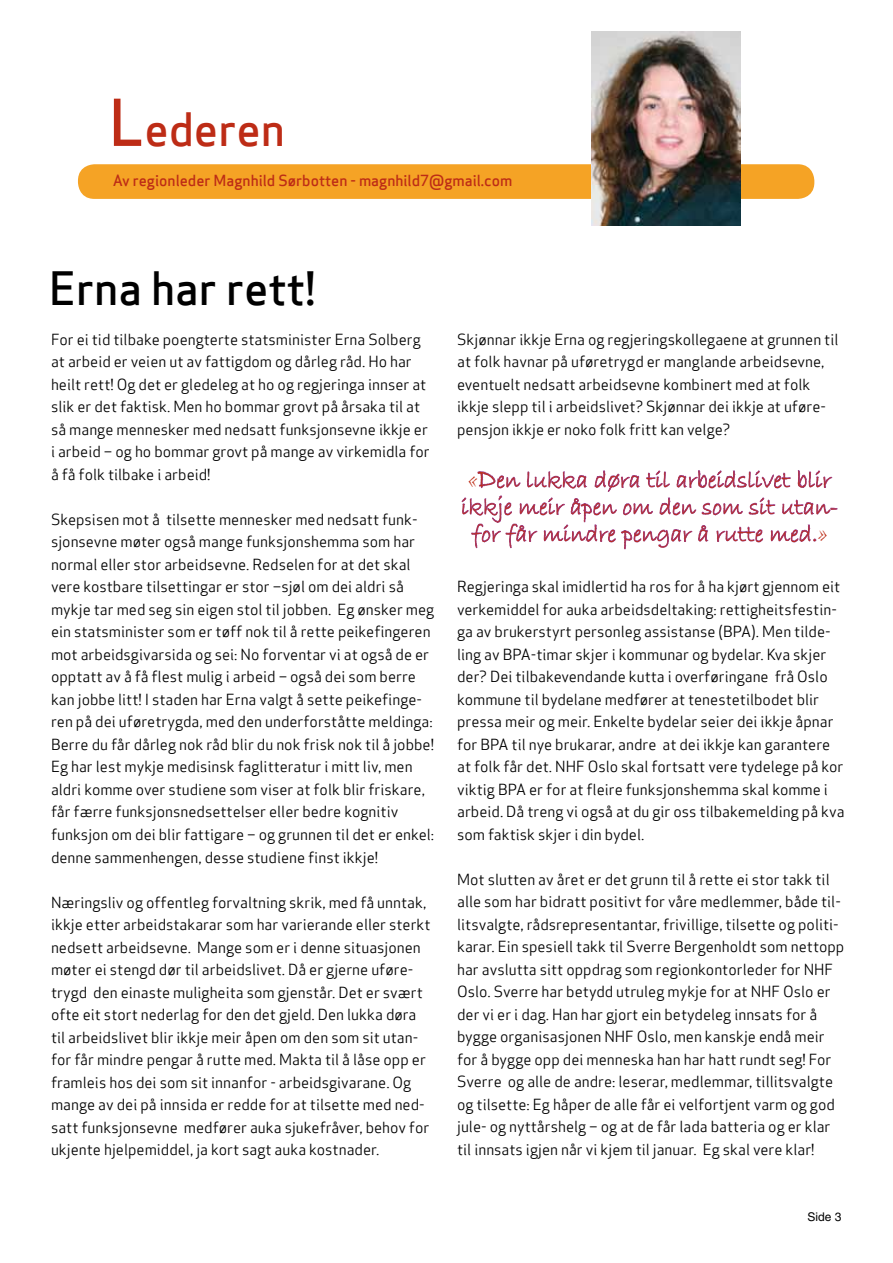
<style>
.page{position:relative;width:893px;height:1263px;background:#fff}
.page>*{position:absolute;margin:0;border:0;box-sizing:border-box;transform-origin:0 0}
.t1{font:45px "Apex Sans Medium T";color:#000}
.t2{font:45px "Apex Sans Medium T";color:#bd2c16}
.t3{font:24px/27px "Bradley Hand ITC";color:#bd2c16;text-align:center}
.t4{font:15px/22.5px "Apex Sans Book T";color:#000}
.t5{font:15px "Apex Sans Medium T";color:#bd2c16}
.t6{font:12px "Helvetica";color:#000}
.s1{font-size:63px}
.s2{font-size:30px}
</style>
<div class="page">
<div style="left:78px;top:164px;width:736px;height:35px;background:#f5a325;border-radius:16px"></div>
<img style="left:591px;top:31px;width:149px;height:194px">
<svg style="left:462px;top:470px;width:376px;height:79px"></svg>
<h1 class="t2" style="left:109px;top:100px;width:178px"><span class="s1">L</span>ederen</h1>
<p class="t5" style="left:113px;top:171px;width:401px">Av regionleder Magnhild Sørbotten - magnhild7@gmail.com</p>
<h1 class="t1" style="left:49px;top:259px;width:268px">Erna har rett!</h1>
<p class="t4" style="left:51px;top:328px;width:380px">For ei tid tilbake poengterte statsminister Erna Solberg at arbeid er veien ut av fattigdom og dårleg råd. Ho har heilt rett! Og det er gledeleg at ho og regjeringa innser at slik er det faktisk. Men ho bommar grovt på årsaka til at så mange mennesker med nedsatt funksjonsevne ikkje er i arbeid – og ho bommar grovt på mange av virkemidla for å få folk tilbake i arbeid!</p>
<p class="t4" style="left:51px;top:508px;width:385px">Skepsisen mot å tilsette mennesker med nedsatt funk&shy;sjonsevne møter også mange funksjonshemma som har normal eller stor arbeidsevne. Redselen for at det skal vere kostbare tilsettingar er stor –sjøl om dei aldri så mykje tar med seg sin eigen stol til jobben. Eg ønsker meg ein statsminister som er tøff nok til å rette peikefingeren mot arbeidsgivarsida og sei: No forventar vi at også de er opptatt av å få flest mulig i arbeid – også dei som berre kan jobbe litt! I staden har Erna valgt å sette peikefinge&shy;ren på dei uføretrygda, med den underforståtte meldinga:<br>Berre du får dårleg nok råd blir du nok frisk nok til å jobbe!<br>Eg har lest mykje medisinsk faglitteratur i mitt liv, men aldri komme over studiene som viser at folk blir friskare, får færre funksjonsnedsettelser eller bedre kognitiv funksjon om dei blir fattigare – og grunnen til det er enkel: denne sammenhengen, desse studiene finst ikkje!</p>
<p class="t4" style="left:51px;top:891px;width:381px">Næringsliv og offentleg forvaltning skrik, med få unntak, ikkje etter arbeidstakarar som har varierande eller sterkt nedsett arbeidsevne. Mange som er i denne situasjonen møter ei stengd dør til arbeidslivet. Då er gjerne uføre&shy;trygd den einaste muligheita som gjenstår. Det er svært ofte eit stort nederlag for den det gjeld. Den lukka døra til arbeidslivet blir ikkje meir åpen om den som sit utan&shy;for får mindre pengar å rutte med. Makta til å låse opp er framleis hos dei som sit innanfor - arbeidsgivarane. Og mange av dei på innsida er redde for at tilsette med ned&shy;satt funksjonsevne medfører auka sjukefråver, behov for ukjente hjelpemiddel, ja kort sagt auka kostnader.</p>
<p class="t4" style="left:457px;top:328px;width:383px">Skjønnar ikkje Erna og regjeringskollegaene at grunnen til at folk havnar på uføretrygd er manglande arbeidsevne, eventuelt nedsatt arbeidsevne kombinert med at folk ikkje slepp til i arbeidslivet? Skjønnar dei ikkje at uføre&shy;pensjon ikkje er noko folk fritt kan velge?</p>
<h2 class="t3" style="left:461px;top:467px;width:378px">«<span class="s2">D</span>en lukka døra til arbeidslivet blir ikkje meir åpen om den som sit utan&shy;for får mindre pengar å rutte med.»</h2>
<p class="t4" style="left:457px;top:575px;width:389px">Regjeringa skal imidlertid ha ros for å ha kjørt gjennom eit verkemiddel for auka arbeidsdeltaking: rettigheitsfestin&shy;ga av brukerstyrt personleg assistanse (BPA). Men tilde&shy;ling av BPA-timar skjer i kommunar og bydelar. Kva skjer der? Dei tilbakevendande kutta i overføringane frå Oslo kommune til bydelane medfører at tenestetilbodet blir pressa meir og meir. Enkelte bydelar seier dei ikkje åpnar for BPA til nye brukarar, andre at dei ikkje kan garantere at folk får det. NHF Oslo skal fortsatt vere tydelege på kor viktig BPA er for at fleire funksjonshemma skal komme i arbeid. Då treng vi også at du gir oss tilbakemelding på kva som faktisk skjer i din bydel.</p>
<p class="t4" style="left:457px;top:868px;width:389px">Mot slutten av året er det grunn til å rette ei stor takk til alle som har bidratt positivt for våre medlemmer, både til&shy;litsvalgte, rådsrepresentantar, frivillige, tilsette og politi&shy;karar. Ein spesiell takk til Sverre Bergenholdt som nettopp har avslutta sitt oppdrag som regionkontorleder for NHF Oslo. Sverre har betydd utruleg mykje for at NHF Oslo er der vi er i dag. Han har gjort ein betydeleg innsats for å bygge organisasjonen NHF Oslo, men kanskje endå meir for å bygge opp dei menneska han har hatt rundt seg! For Sverre og alle de andre: leserar, medlemmar, tillitsvalgte og tilsette: Eg håper de alle får ei velfortjent varm og god jule- og nyttårshelg – og at de får lada batteria og er klar til innsats igjen når vi kjem til januar. Eg skal vere klar!</p>
<p class="t6" style="left:808px;top:1210px;width:36px">Side 3</p>
</div>
